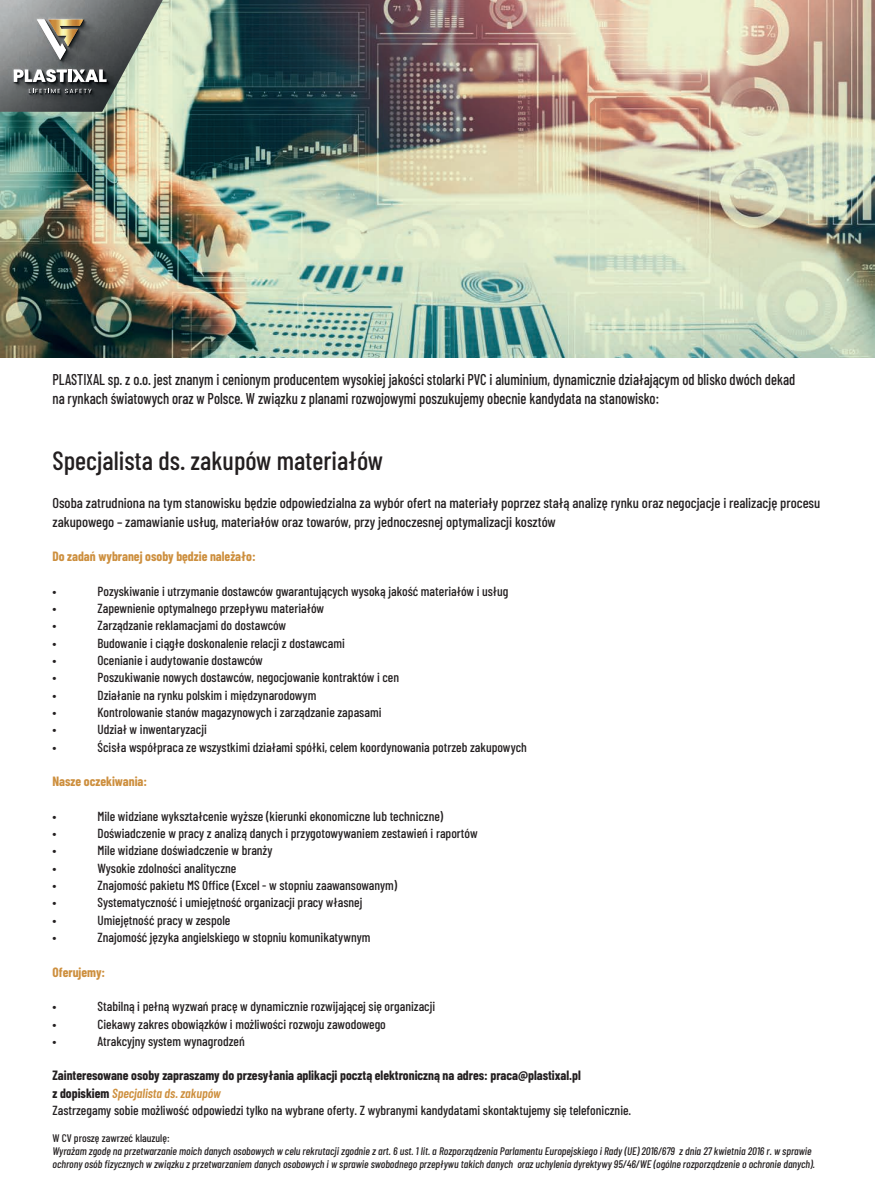
<style>
.page{position:relative;width:875px;height:1200px;background:#fff}
.page>*{position:absolute;margin:0;border:0;box-sizing:border-box;transform-origin:0 0}
.t1{font:500 26.25px "Barlow Condensed";color:#231f20}
.t2{font:500 15.62px/18.8px "Barlow Condensed";color:#231f20;scale:.92 1}
.t3{font:500 14.25px/18.8px "Barlow Condensed";color:#231f20}
.t4{font:500 13.12px/17.2px "Barlow Condensed";color:#231f20}
.t5{font:700 13.12px "Barlow Condensed";color:#cd8f3e}
.t6{font:italic 500 11px/13.2px "Barlow Condensed";color:#231f20}
.t7{font:500 11px "Barlow Condensed";color:#231f20}
.s1{font-weight:700}
.s2{font-weight:600;font-style:italic;color:#cd8f3e}
</style>
<div class="page">
<img style="left:0;top:0;width:875px;height:358px">
<img style="left:0;top:0;width:163px;height:112px">
<svg style="left:29px;top:89px;width:62px;height:4px"></svg>
<svg style="left:37px;top:20px;width:47px;height:40px;background:#958e7e"></svg>
<svg style="left:14px;top:69px;width:93px;height:13px"></svg>
<p class="t2" style="left:52px;top:369px;width:809px">PLASTIXAL sp. z o.o. jest znanym i cenionym producentem wysokiej jakości stolarki PVC i aluminium, dynamicznie działającym od blisko dwóch dekad na rynkach światowych oraz w Polsce. W związku z planami rozwojowymi poszukujemy obecnie kandydata na stanowisko:</p>
<h1 class="t1" style="left:52px;top:442px;width:332px">Specjalista ds. zakupów materiałów</h1>
<p class="t3" style="left:52px;top:492px;width:769px">Osoba zatrudniona na tym stanowisku będzie odpowiedzialna za wybór ofert na materiały poprzez stałą analizę rynku oraz negocjacje i realizację procesu zakupowego – zamawianie usług, materiałów oraz towarów, przy jednoczesnej optymalizacji kosztów</p>
<p class="t5" style="left:52px;top:547px;width:205px">Do zadań wybranej osoby będzie należało:</p>
<p class="t4" style="left:52px;top:582px;width:5px">•</p>
<p class="t4" style="left:97px;top:582px;width:413px">Pozyskiwanie i utrzymanie dostawców gwarantujących wysoką jakość materiałów i usług</p>
<p class="t4" style="left:52px;top:599px;width:5px">•</p>
<p class="t4" style="left:97px;top:599px;width:228px">Zapewnienie optymalnego przepływu materiałów</p>
<p class="t4" style="left:52px;top:616px;width:5px">•</p>
<p class="t4" style="left:97px;top:616px;width:190px">Zarządzanie reklamacjami do dostawców</p>
<p class="t4" style="left:52px;top:633px;width:5px">•</p>
<p class="t4" style="left:97px;top:633px;width:249px">Budowanie i ciągłe doskonalenie relacji z dostawcami</p>
<p class="t4" style="left:52px;top:651px;width:5px">•</p>
<p class="t4" style="left:97px;top:651px;width:167px">Ocenianie i audytowanie dostawców</p>
<p class="t4" style="left:52px;top:668px;width:5px">•</p>
<p class="t4" style="left:97px;top:668px;width:303px">Poszukiwanie nowych dostawców, negocjowanie kontraktów i cen</p>
<p class="t4" style="left:52px;top:685px;width:5px">•</p>
<p class="t4" style="left:97px;top:685px;width:220px">Działanie na rynku polskim i międzynarodowym</p>
<p class="t4" style="left:52px;top:703px;width:5px">•</p>
<p class="t4" style="left:97px;top:703px;width:285px">Kontrolowanie stanów magazynowych i zarządzanie zapasami</p>
<p class="t4" style="left:52px;top:720px;width:5px">•</p>
<p class="t4" style="left:97px;top:720px;width:111px">Udział w inwentaryzacji</p>
<p class="t4" style="left:52px;top:737px;width:5px">•</p>
<p class="t4" style="left:97px;top:737px;width:431px">Ścisła współpraca ze wszystkimi działami spółki, celem koordynowania potrzeb zakupowych</p>
<p class="t5" style="left:52px;top:772px;width:96px">Nasze oczekiwania:</p>
<p class="t4" style="left:52px;top:807px;width:5px">•</p>
<p class="t4" style="left:97px;top:807px;width:347px">Mile widziane wykształcenie wyższe (kierunki ekonomiczne lub techniczne)</p>
<p class="t4" style="left:52px;top:824px;width:5px">•</p>
<p class="t4" style="left:97px;top:824px;width:382px">Doświadczenie w pracy z analizą danych i przygotowywaniem zestawień i raportów</p>
<p class="t4" style="left:52px;top:841px;width:5px">•</p>
<p class="t4" style="left:97px;top:841px;width:177px">Mile widziane doświadczenie w branży</p>
<p class="t4" style="left:52px;top:858px;width:5px">•</p>
<p class="t4" style="left:97px;top:858px;width:140px">Wysokie zdolności analityczne</p>
<p class="t4" style="left:52px;top:876px;width:5px">•</p>
<p class="t4" style="left:97px;top:876px;width:301px">Znajomość pakietu MS Office (Excel - w stopniu zaawansowanym)</p>
<p class="t4" style="left:52px;top:893px;width:5px">•</p>
<p class="t4" style="left:97px;top:893px;width:267px">Systematyczność i umiejętność organizacji pracy własnej</p>
<p class="t4" style="left:52px;top:910px;width:5px">•</p>
<p class="t4" style="left:97px;top:910px;width:134px">Umiejętność pracy w zespole</p>
<p class="t4" style="left:52px;top:928px;width:5px">•</p>
<p class="t4" style="left:97px;top:928px;width:275px">Znajomość języka angielskiego w stopniu komunikatywnym</p>
<p class="t5" style="left:52px;top:963px;width:54px">Oferujemy:</p>
<p class="t4" style="left:52px;top:997px;width:5px">•</p>
<p class="t4" style="left:97px;top:997px;width:339px">Stabilną i pełną wyzwań pracę w dynamicznie rozwijającej się organizacji</p>
<p class="t4" style="left:52px;top:1014px;width:5px">•</p>
<p class="t4" style="left:97px;top:1014px;width:290px">Ciekawy zakres obowiązków i możliwości rozwoju zawodowego</p>
<p class="t4" style="left:52px;top:1032px;width:5px">•</p>
<p class="t4" style="left:97px;top:1032px;width:149px">Atrakcyjny system wynagrodzeń</p>
<p class="t4" style="left:52px;top:1066px;width:580px"><span class="s1">Zainteresowane osoby zapraszamy do przesyłania aplikacji pocztą elektroniczną na adres: praca@plastixal.pl<br>z dopiskiem</span> <span class="s2">Specjalista ds. zakupów<br></span>Zastrzegamy sobie możliwość odpowiedzi tylko na wybrane oferty. Z wybranymi kandydatami skontaktujemy się telefonicznie.</p>
<p class="t7" style="left:52px;top:1130px;width:119px">W CV proszę zawrzeć klauzulę:</p>
<p class="t6" style="left:52px;top:1143px;width:764px">Wyrażam zgodę na przetwarzanie moich danych osobowych w celu rekrutacji zgodnie z art. 6 ust. 1 lit. a Rozporządzenia Parlamentu Europejskiego i Rady (UE) 2016/679 z dnia 27 kwietnia 2016 r. w sprawie ochrony osób fizycznych w związku z przetwarzaniem danych osobowych i w sprawie swobodnego przepływu takich danych oraz uchylenia dyrektywy 95/46/WE (ogólne rozporządzenie o ochronie danych).</p>
</div>
